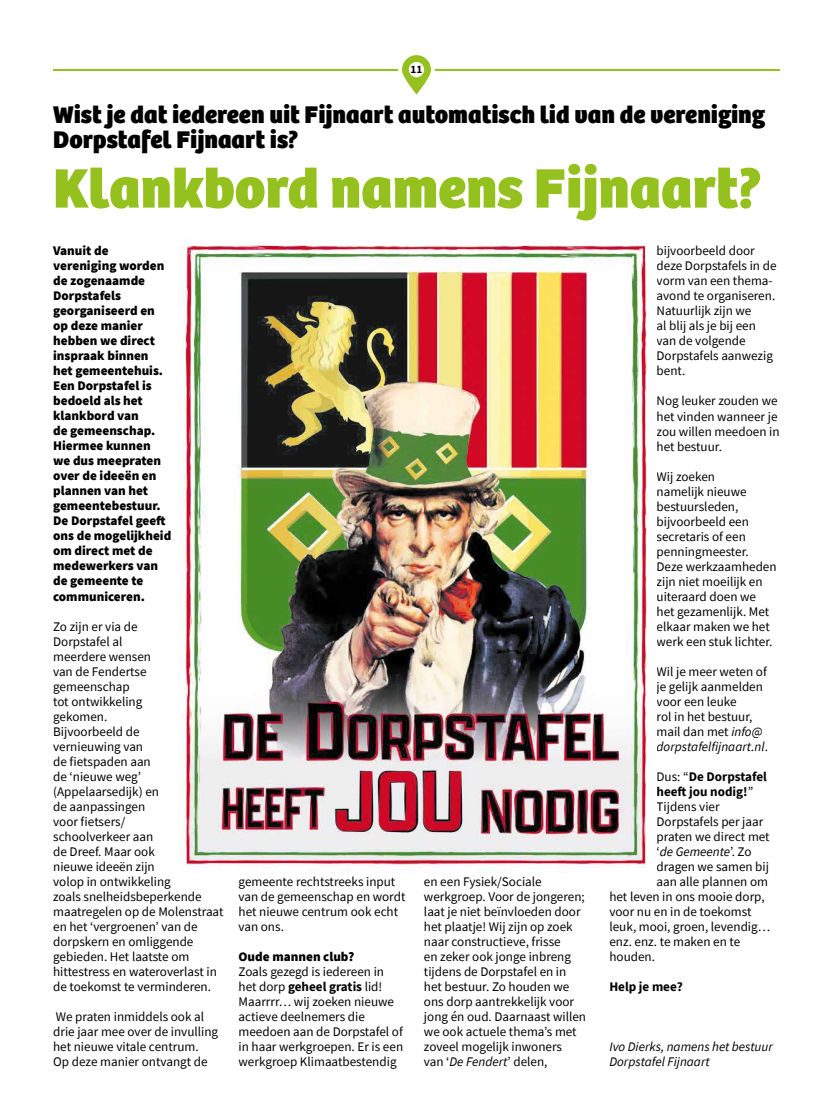
<style>
.page{position:relative;width:833px;height:1117px;background:#fff}
.page>*{position:absolute;margin:0;border:0;box-sizing:border-box;transform-origin:0 0}
.t1{font:800 57.5px "Bree";color:#95c11f}
.t2{font:800 25px/25px "Bree";color:#000}
.t3{font:13.12px/15px "Source Sans Pro";color:#000}
.t4{font:900 13.12px/15px "Source Sans Pro";color:#000}
.t5{font:italic 13.12px/15px "Source Sans Pro";color:#000}
.t6{font:700 13.12px "Source Sans Pro";color:#000}
.t7{font:700 11.25px "Source Sans Pro";color:#000}
.s1{font-weight:700}
.s2{font-style:italic}
.s3{font-weight:400}
.s4{font-style:normal}
</style>
<div class="page">
<hr style="left:53px;top:69px;width:727px;height:2px;background:#95c11f">
<svg style="left:398px;top:55px;width:37px;height:40px"></svg>
<div style="left:409px;top:62px;width:15px;height:15px;background:#fff;border-radius:50%"></div>
<img style="left:181px;top:245px;width:466px;height:623px">
<p class="t7" style="left:410px;top:62px;width:13px">11</p>
<h2 class="t2" style="left:53px;top:102px;width:713px">Wist je dat iedereen uit Fijnaart automatisch lid van de vereniging<br>Dorpstafel Fijnaart is?</h2>
<h1 class="t1" style="left:53px;top:153px;width:710px">Klankbord namens Fijnaart?</h1>
<p class="t4" style="left:53px;top:243px;width:120px">Vanuit de vereniging worden de zogenaamde<br>Dorpstafels georganiseerd en op deze manier hebben we direct inspraak binnen het gemeentehuis.<br>Een Dorpstafel is bedoeld als het klankbord van<br>de gemeenschap.<br>Hiermee kunnen<br>we dus meepraten over de ideeën en plannen van het gemeentebestuur.<br>De Dorpstafel geeft ons de mogelijkheid om direct met de medewerkers van de gemeente te communiceren.</p>
<p class="t3" style="left:53px;top:618px;width:172px">Zo zijn er via de<br>Dorpstafel al<br>meerdere wensen<br>van de Fendertse gemeenschap<br>tot ontwikkeling<br>gekomen.<br>Bijvoorbeeld de<br>vernieuwing van<br>de fietspaden aan<br>de ‘nieuwe weg’ (Appelaarsedijk) en<br>de aanpassingen<br>voor fietsers/<br>schoolverkeer aan<br>de Dreef. Maar ook<br>nieuwe ideeën zijn<br>volop in ontwikkeling<br>zoals snelheidsbeperkende maatregelen op de Molenstraat en het ‘vergroenen’ van de dorpskern en omliggende gebieden. Het laatste om hittestress en wateroverlast in de toekomst te verminderen.</p>
<p class="t3" style="left:53px;top:1008px;width:167px">We praten inmiddels ook al drie jaar mee over de invulling het nieuwe vitale centrum.<br>Op deze manier ontvangt de</p>
<p class="t3" style="left:238px;top:873px;width:168px">gemeente rechtstreeks input van de gemeenschap en wordt het nieuwe centrum ook echt van ons.</p>
<p class="t4" style="left:238px;top:948px;width:117px">Oude mannen club?</p>
<p class="t3" style="left:238px;top:963px;width:166px">Zoals gezegd is iedereen in het dorp <span class="s1">geheel gratis</span> lid!<br>Maarrrr… wij zoeken nieuwe actieve deelnemers die meedoen aan de Dorpstafel of in haar werkgroepen. Er is een werkgroep Klimaatbestendig</p>
<p class="t3" style="left:424px;top:873px;width:164px">en een Fysiek/Sociale werkgroep. Voor de jongeren; laat je niet beïnvloeden door het plaatje! Wij zijn op zoek naar constructieve, frisse<br>en zeker ook jonge inbreng tijdens de Dorpstafel en in het bestuur. Zo houden we ons dorp aantrekkelijk voor jong én oud. Daarnaast willen we ook actuele thema’s met zoveel mogelijk inwoners<br>van ‘<span class="s2">De Fendert</span>’ delen,</p>
<p class="t3" style="left:656px;top:243px;width:121px">bijvoorbeeld door deze Dorpstafels in de vorm van een thema&shy;avond te organiseren.<br>Natuurlijk zijn we<br>al blij als je bij een van de volgende<br>Dorpstafels aanwezig bent.</p>
<p class="t3" style="left:656px;top:393px;width:125px">Nog leuker zouden we het vinden wanneer je zou willen meedoen in het bestuur.</p>
<p class="t3" style="left:656px;top:468px;width:122px">Wij zoeken<br>namelijk nieuwe bestuursleden, bijvoorbeeld een secretaris of een penningmeester.<br>Deze werkzaamheden zijn niet moeilijk en uiteraard doen we het gezamenlijk. Met elkaar maken we het werk een stuk lichter.</p>
<p class="t3" style="left:656px;top:663px;width:113px">Wil je meer weten of je gelijk aanmelden voor een leuke<br>rol in het bestuur, mail dan met <span class="s2">info@ dorpstafelfijnaart.nl</span>.</p>
<p class="t6" style="left:656px;top:767px;width:112px"><span class="s3">Dus: “</span>De Dorpstafel</p>
<p class="t6" style="left:656px;top:782px;width:98px">heeft jou nodig!<span class="s3">”</span></p>
<p class="t3" style="left:656px;top:798px;width:65px">Tijdens vier</p>
<p class="t3" style="left:656px;top:813px;width:108px">Dorpstafels per jaar</p>
<p class="t3" style="left:656px;top:828px;width:115px">praten we direct met</p>
<p class="t5" style="left:656px;top:843px;width:96px"><span class="s4">‘</span>de Gemeente<span class="s4">’. Zo</span></p>
<p class="t3" style="left:656px;top:858px;width:114px">dragen we samen bij</p>
<p class="t3" style="left:656px;top:873px;width:113px">aan alle plannen om</p>
<p class="t3" style="left:609px;top:888px;width:157px">het leven in ons mooie dorp,</p>
<p class="t3" style="left:609px;top:903px;width:143px">voor nu en in de toekomst</p>
<p class="t3" style="left:609px;top:918px;width:162px">leuk, mooi, groen, levendig…</p>
<p class="t3" style="left:609px;top:933px;width:132px">enz. enz. te maken en te</p>
<p class="t3" style="left:609px;top:948px;width:47px">houden.</p>
<p class="t6" style="left:609px;top:977px;width:75px">Help je mee?</p>
<p class="t5" style="left:609px;top:1038px;width:165px">Ivo Dierks, namens het bestuur<br>Dorpstafel Fijnaart</p>
</div>
